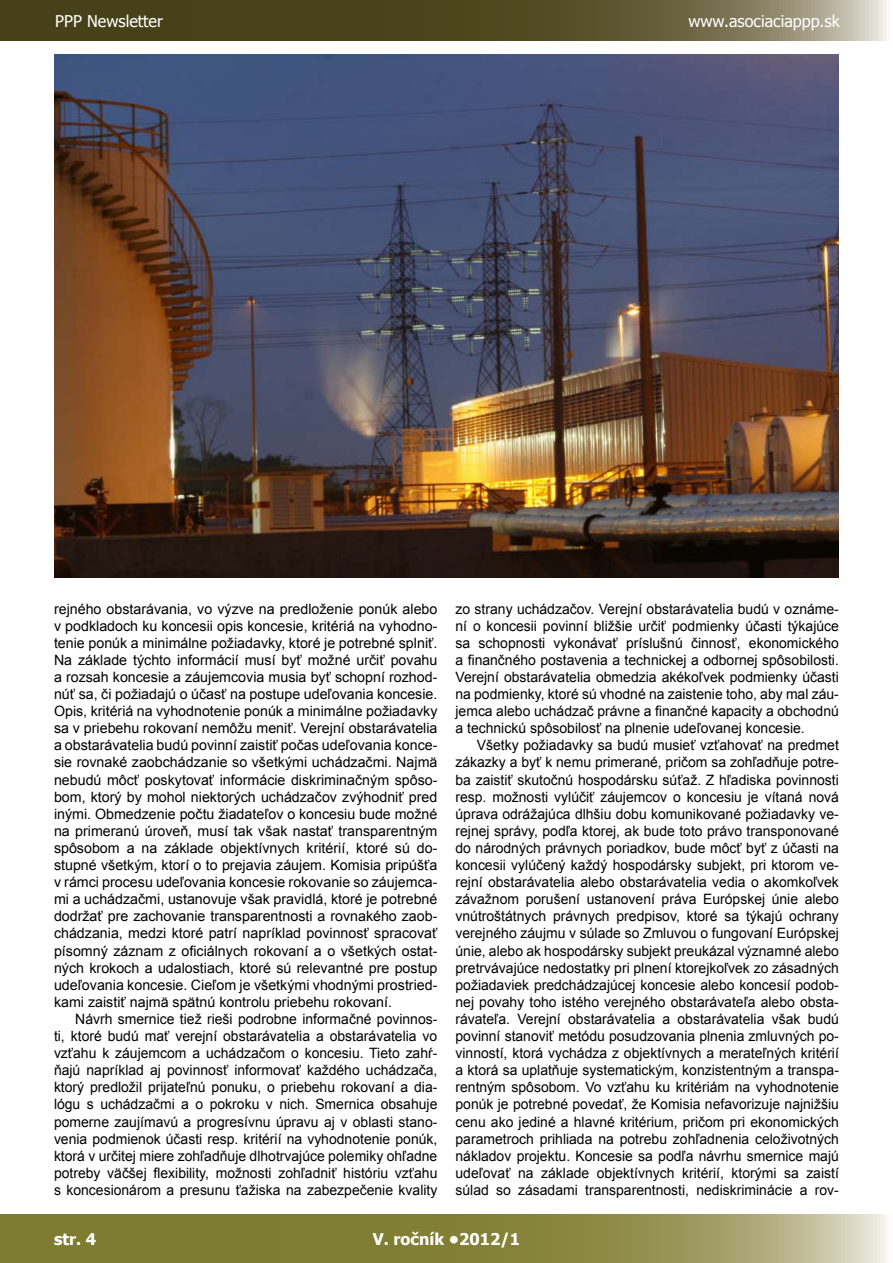
<style>
.page{position:relative;width:893px;height:1263px;background:#fff}
.page>*{position:absolute;margin:0;border:0;box-sizing:border-box;transform-origin:0 0}
.t1{font:16.2px "Tahoma";color:#fff}
.t2{font:700 16.2px "Tahoma";color:#fff}
.t3{font:14.25px/17.1px "Arial";color:#000;text-align:justify}
</style>
<div class="page">
<svg style="left:0;top:1214px;width:887px;height:49px;background:#908d4c"></svg>
<svg style="left:0;top:0;width:886px;height:41px;background:#5f5935"></svg>
<img style="left:54px;top:54px;width:785px;height:524px">
<p class="t1" style="left:55px;top:10px;width:109px">PPP Newsletter</p>
<p class="t1" style="left:689px;top:10px;width:153px">www.asociaciappp.sk</p>
<p class="t3" style="left:54px;top:600px;width:385px">rejného obstarávania, vo výzve na predloženie ponúk alebo v podkladoch ku koncesii opis koncesie, kritériá na vyhodno&shy;tenie ponúk a minimálne požiadavky, ktoré je potrebné splniť.<br>Na základe týchto informácií musí byť možné určiť povahu a rozsah koncesie a záujemcovia musia byť schopní rozhod&shy;núť sa, či požiadajú o účasť na postupe udeľovania koncesie.<br>Opis, kritériá na vyhodnotenie ponúk a minimálne požiadavky sa v priebehu rokovaní nemôžu meniť. Verejní obstarávatelia a obstarávatelia budú povinní zaistiť počas udeľovania konce&shy;sie rovnaké zaobchádzanie so všetkými uchádzačmi. Najmä nebudú môcť poskytovať informácie diskriminačným spôso&shy;bom, ktorý by mohol niektorých uchádzačov zvýhodniť pred inými. Obmedzenie počtu žiadateľov o koncesiu bude možné na primeranú úroveň, musí tak však nastať transparentným spôsobom a na základe objektívnych kritérií, ktoré sú do&shy;stupné všetkým, ktorí o to prejavia záujem. Komisia pripúšťa v rámci procesu udeľovania koncesie rokovanie so záujemca&shy;mi a uchádzačmi, ustanovuje však pravidlá, ktoré je potrebné dodržať pre zachovanie transparentnosti a rovnakého zaob&shy;chádzania, medzi ktoré patrí napríklad povinnosť spracovať písomný záznam z oficiálnych rokovaní a o všetkých ostat&shy;ných krokoch a udalostiach, ktoré sú relevantné pre postup udeľovania koncesie. Cieľom je všetkými vhodnými prostried&shy;kami zaistiť najmä spätnú kontrolu priebehu rokovaní.</p>
<p class="t3" style="left:54px;top:1010px;width:385px;text-indent:21px">Návrh smernice tiež rieši podrobne informačné povinnos&shy;ti, ktoré budú mať verejní obstarávatelia a obstarávatelia vo vzťahu k záujemcom a uchádzačom o koncesiu. Tieto zahŕ&shy;ňajú napríklad aj povinnosť informovať každého uchádzača, ktorý predložil prijateľnú ponuku, o priebehu rokovaní a dia&shy;lógu s uchádzačmi a o pokroku v nich. Smernica obsahuje pomerne zaujímavú a progresívnu úpravu aj v oblasti stano&shy;venia podmienok účasti resp. kritérií na vyhodnotenie ponúk, ktorá v určitej miere zohľadňuje dlhotrvajúce polemiky ohľadne potreby väčšej flexibility, možnosti zohľadniť históriu vzťahu s koncesionárom a presunu ťažiska na zabezpečenie kvality</p>
<p class="t3" style="left:455px;top:600px;width:385px">zo strany uchádzačov. Verejní obstarávatelia budú v oznáme&shy;ní o koncesii povinní bližšie určiť podmienky účasti týkajúce sa schopnosti vykonávať príslušnú činnosť, ekonomického a finančného postavenia a technickej a odbornej spôsobilosti.<br>Verejní obstarávatelia obmedzia akékoľvek podmienky účasti na podmienky, ktoré sú vhodné na zaistenie toho, aby mal záu&shy;jemca alebo uchádzač právne a finančné kapacity a obchodnú a technickú spôsobilosť na plnenie udeľovanej koncesie.</p>
<p class="t3" style="left:455px;top:737px;width:385px;text-indent:21px">Všetky požiadavky sa budú musieť vzťahovať na predmet zákazky a byť k nemu primerané, pričom sa zohľadňuje potre&shy;ba zaistiť skutočnú hospodársku súťaž. Z hľadiska povinnosti resp. možnosti vylúčiť záujemcov o koncesiu je vítaná nová úprava odrážajúca dlhšiu dobu komunikované požiadavky ve&shy;rejnej správy, podľa ktorej, ak bude toto právo transponované do národných právnych poriadkov, bude môcť byť z účasti na koncesii vylúčený každý hospodársky subjekt, pri ktorom ve&shy;rejní obstarávatelia alebo obstarávatelia vedia o akomkoľvek závažnom porušení ustanovení práva Európskej únie alebo vnútroštátnych právnych predpisov, ktoré sa týkajú ochrany verejného záujmu v súlade so Zmluvou o fungovaní Európskej únie, alebo ak hospodársky subjekt preukázal významné alebo pretrvávajúce nedostatky pri plnení ktorejkoľvek zo zásadných požiadaviek predchádzajúcej koncesie alebo koncesií podob&shy;nej povahy toho istého verejného obstarávateľa alebo obsta&shy;rávateľa. Verejní obstarávatelia a obstarávatelia však budú povinní stanoviť metódu posudzovania plnenia zmluvných po&shy;vinností, ktorá vychádza z objektívnych a merateľných kritérií a ktorá sa uplatňuje systematickým, konzistentným a transpa&shy;rentným spôsobom. Vo vzťahu ku kritériám na vyhodnotenie ponúk je potrebné povedať, že Komisia nefavorizuje najnižšiu cenu ako jediné a hlavné kritérium, pričom pri ekonomických parametroch prihliada na potrebu zohľadnenia celoživotných nákladov projektu. Koncesie sa podľa návrhu smernice majú udeľovať na základe objektívnych kritérií, ktorými sa zaistí súlad so zásadami transparentnosti, nediskriminácie a rov-</p>
<p class="t2" style="left:54px;top:1227px;width:44px">str. 4</p>
<p class="t2" style="left:373px;top:1228px;width:149px">V. ročník •2012/1</p>
</div>
